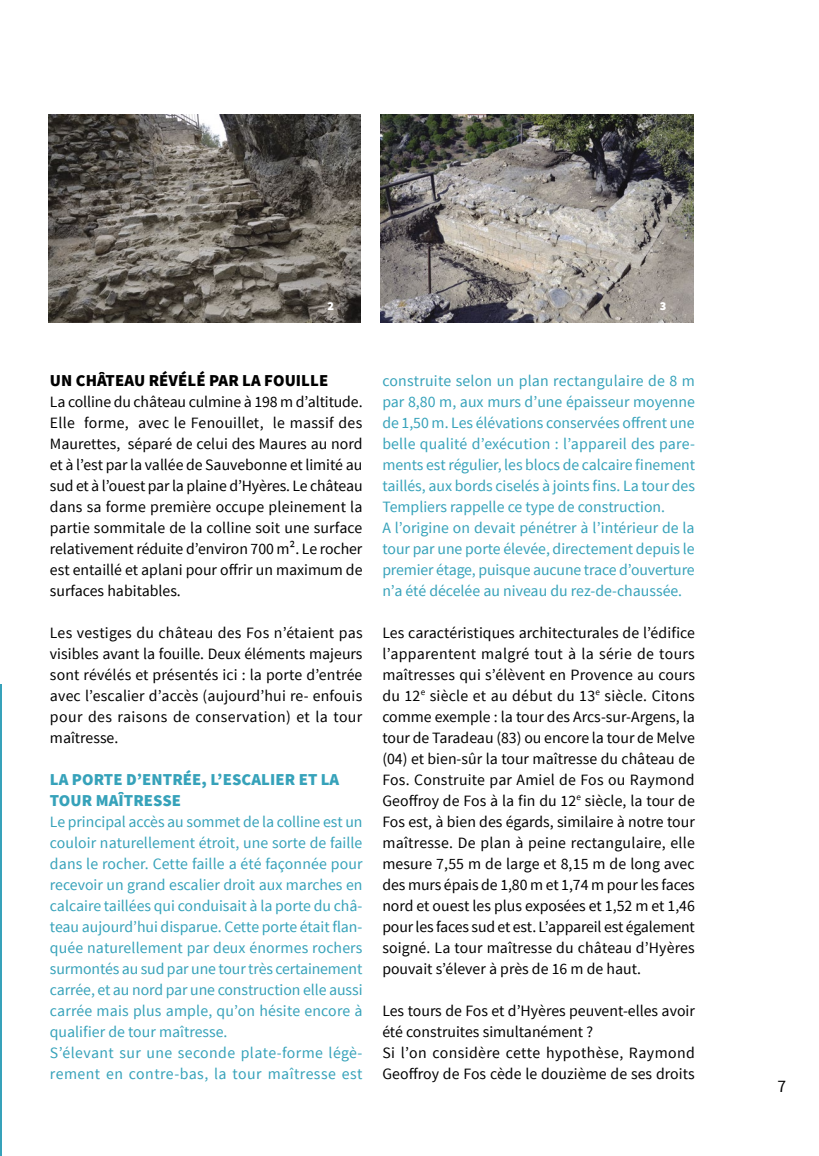
<style>
.page{position:relative;width:819px;height:1156px;background:#fff}
.page>*{position:absolute;margin:0;border:0;box-sizing:border-box;transform-origin:0 0}
.t1{font:17.5px "Source Sans Pro";color:#000}
.t2{font:900 16.62px/21px "Source Sans Pro";letter-spacing:.005em;color:#36a2ba}
.t3{font:900 16.62px "Source Sans Pro";letter-spacing:.005em;color:#000}
.t4{font:15.75px/21px "Source Sans Pro";color:#000;text-align:justify}
.t5{font:15.75px/21px "Source Sans Pro";color:#36a2ba}
.t6{font:900 12.25px "Source Sans Pro";color:#fff}
</style>
<div class="page">
<hr style="left:0;top:0;width:1px;height:1156px;background:#36a2ba">
<img style="left:48px;top:115px;width:313px;height:208px">
<img style="left:380px;top:115px;width:313px;height:208px">
<img style="left:0;top:0;width:1px;height:683px">
<p class="t6" style="left:327px;top:298px;width:8px">2</p>
<p class="t6" style="left:660px;top:298px;width:8px">3</p>
<p class="t3" style="left:50px;top:369px;width:280px">UN CHÂTEAU RÉVÉLÉ PAR LA FOUILLE</p>
<p class="t4" style="left:50px;top:391px;width:314px">La colline du château culmine à 198 m d’altitude.<br>Elle forme, avec le Fenouillet, le massif des Maurettes, séparé de celui des Maures au nord et à l’est par la vallée de Sauvebonne et limité au sud et à l’ouest par la plaine d’Hyères. Le château dans sa forme première occupe pleinement la partie sommitale de la colline soit une surface relativement réduite d’environ 700 m². Le rocher est entaillé et aplani pour offrir un maximum de surfaces habitables.</p>
<p class="t4" style="left:50px;top:622px;width:314px">Les vestiges du château des Fos n’étaient pas visibles avant la fouille. Deux éléments majeurs sont révélés et présentés ici : la porte d’entrée avec l’escalier d’accès (aujourd’hui re- enfouis pour des raisons de conservation) et la tour maîtresse.</p>
<p class="t2" style="left:50px;top:768px;width:291px">LA PORTE D’ENTRÉE, L’ESCALIER ET LA<br>TOUR MAÎTRESSE</p>
<p class="t5" style="left:50px;top:811px;width:314px">Le principal accès au sommet de la colline est un couloir naturellement étroit, une sorte de faille dans le rocher. Cette faille a été façonnée pour recevoir un grand escalier droit aux marches en calcaire taillées qui conduisait à la porte du châ&shy;teau aujourd’hui disparue. Cette porte était flan&shy;quée naturellement par deux énormes rochers surmontés au sud par une tour très certainement carrée, et au nord par une construction elle aussi carrée mais plus ample, qu’on hésite encore à qualifier de tour maîtresse.<br>S’élevant sur une seconde plate-forme légè&shy;rement en contre-bas, la tour maîtresse est</p>
<p class="t5" style="left:382px;top:370px;width:314px">construite selon un plan rectangulaire de 8 m par 8,80 m, aux murs d’une épaisseur moyenne de 1,50 m. Les élévations conservées offrent une belle qualité d’exécution : l’appareil des pare&shy;ments est régulier, les blocs de calcaire finement taillés, aux bords ciselés à joints fins. La tour des Templiers rappelle ce type de construction.<br>A l’origine on devait pénétrer à l’intérieur de la tour par une porte élevée, directement depuis le premier étage, puisque aucune trace d’ouverture n’a été décelée au niveau du rez-de-chaussée.</p>
<p class="t4" style="left:382px;top:622px;width:314px">Les caractéristiques architecturales de l’édifice l’apparentent malgré tout à la série de tours maîtresses qui s’élèvent en Provence au cours du 12<sup>e</sup> siècle et au début du 13<sup>e</sup> siècle. Citons comme exemple : la tour des Arcs-sur-Argens, la tour de Taradeau (83) ou encore la tour de Melve (04) et bien-sûr la tour maîtresse du château de Fos. Construite par Amiel de Fos ou Raymond Geoffroy de Fos à la fin du 12<sup>e</sup> siècle, la tour de Fos est, à bien des égards, similaire à notre tour maîtresse. De plan à peine rectangulaire, elle mesure 7,55 m de large et 8,15 m de long avec des murs épais de 1,80 m et 1,74 m pour les faces nord et ouest les plus exposées et 1,52 m et 1,46 pour les faces sud et est. L’appareil est également soigné. La tour maîtresse du château d’Hyères pouvait s’élever à près de 16 m de haut.</p>
<p class="t4" style="left:382px;top:1000px;width:314px;text-align:left">Les tours de Fos et d’Hyères peuvent-elles avoir été construites simultanément ?<br>Si l’on considère cette hypothèse, Raymond Geoffroy de Fos cède le douzième de ses droits</p>
<p class="t1" style="left:777px;top:1075px;width:10px">7</p>
</div>
